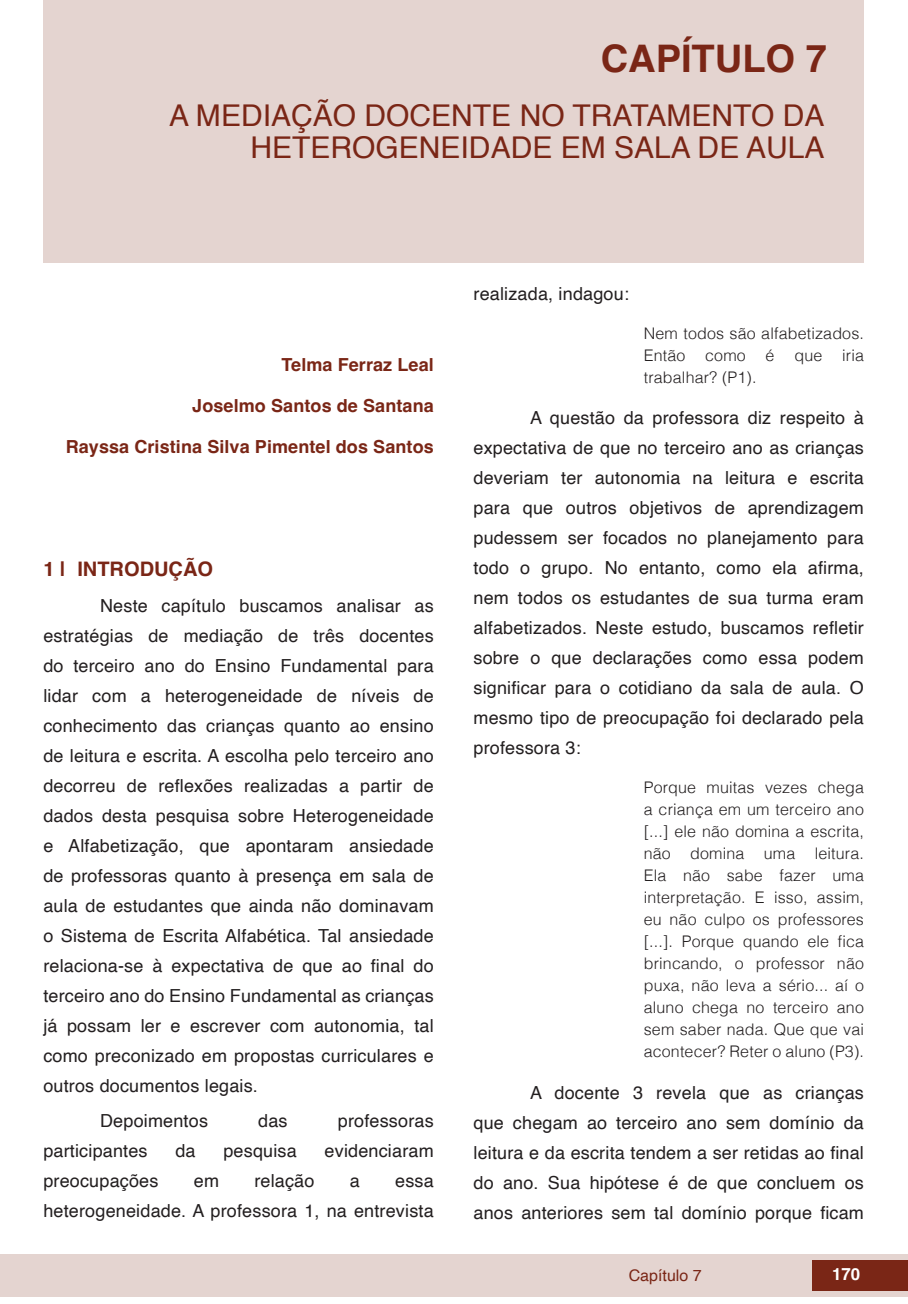
<style>
.page{position:relative;width:908px;height:1304px;background:#fff}
.page>*{position:absolute;margin:0;border:0;box-sizing:border-box;transform-origin:0 0}
.cap{font:700 38px "Helvetica";color:#7a2616}
.nome_artigos{font:30px/32px "Helvetica";color:#7a2616;text-align:right}
.t1{font:700 20px "Helvetica";color:#7a2616}
.txt{font:18px/30px "Helvetica";letter-spacing:.01em;color:#231f20;text-align:justify}
.nome_autores{font:700 18px "Helvetica";letter-spacing:.005em;color:#7a2616}
.t2{font:700 16.8px "Helvetica";color:#fff}
.citacoes{font:300 16px/22px "Helvetica";letter-spacing:.01em;color:#231f20;text-align:justify}
.t3{font:16px "Helvetica";color:#7a2616}
</style>
<div class="page">
<div style="left:0;top:1254px;width:906px;height:43px;background:#e4d4d0"></div>
<div style="left:812px;top:1261px;width:95px;height:30px;background:#7a2616"></div>
<div style="left:43px;top:0;width:820px;height:263px;background:#e4d4d0"></div>
<p class="cap" style="left:600px;top:35px;width:227px">CAPÍTULO 7</p>
<p class="nome_artigos" style="left:169px;top:101px;width:656px">A MEDIAÇÃO DOCENTE NO TRATAMENTO DA<br>HETEROGENEIDADE EM SALA DE AULA</p>
<p class="nome_autores" style="left:281px;top:354px;width:154px">Telma Ferraz Leal</p>
<p class="nome_autores" style="left:192px;top:395px;width:243px">Joselmo Santos de Santana</p>
<p class="nome_autores" style="left:66px;top:436px;width:369px">Rayssa Cristina Silva Pimentel dos Santos</p>
<p class="t1" style="left:43px;top:557px;width:171px">1 | INTRODUÇÃO</p>
<p class="txt" style="left:43px;top:591px;width:392px;text-indent:57px">Neste capítulo buscamos analisar as estratégias de mediação de três docentes do terceiro ano do Ensino Fundamental para lidar com a heterogeneidade de níveis de conhecimento das crianças quanto ao ensino de leitura e escrita. A escolha pelo terceiro ano decorreu de reflexões realizadas a partir de dados desta pesquisa sobre Heterogeneidade e Alfabetização, que apontaram ansiedade de professoras quanto à presença em sala de aula de estudantes que ainda não dominavam o Sistema de Escrita Alfabética. Tal ansiedade relaciona-se à expectativa de que ao final do terceiro ano do Ensino Fundamental as crianças já possam ler e escrever com autonomia, tal como preconizado em propostas curriculares e outros documentos legais.</p>
<p class="txt" style="left:100px;top:1107px;width:109px">Depoimentos</p>
<p class="txt" style="left:258px;top:1107px;width:31px">das</p>
<p class="txt" style="left:338px;top:1107px;width:97px">professoras</p>
<p class="txt" style="left:43px;top:1137px;width:106px">participantes</p>
<p class="txt" style="left:175px;top:1137px;width:22px">da</p>
<p class="txt" style="left:223px;top:1137px;width:75px">pesquisa</p>
<p class="txt" style="left:324px;top:1137px;width:111px">evidenciaram</p>
<p class="txt" style="left:43px;top:1167px;width:117px">preocupações</p>
<p class="txt" style="left:194px;top:1167px;width:27px">em</p>
<p class="txt" style="left:254px;top:1167px;width:62px">relação</p>
<p class="txt" style="left:349px;top:1167px;width:12px">a</p>
<p class="txt" style="left:43px;top:1167px;width:392px;text-align:right">essa<br>heterogeneidade. A professora 1, na entrevista</p>
<p class="txt" style="left:473px;top:279px;width:157px">realizada, indagou:</p>
<p class="citacoes" style="left:643px;top:321px;width:222px">Nem todos são alfabetizados.<br>Então como é que iria trabalhar? (P1).</p>
<p class="txt" style="left:473px;top:404px;width:392px;text-indent:57px">A questão da professora diz respeito à expectativa de que no terceiro ano as crianças deveriam ter autonomia na leitura e escrita para que outros objetivos de aprendizagem pudessem ser focados no planejamento para todo o grupo. No entanto, como ela afirma, nem todos os estudantes de sua turma eram alfabetizados. Neste estudo, buscamos refletir sobre o que declarações como essa podem significar para o cotidiano da sala de aula. O mesmo tipo de preocupação foi declarado pela professora 3:</p>
<p class="citacoes" style="left:643px;top:776px;width:222px">Porque muitas vezes chega a criança em um terceiro ano [...] ele não domina a escrita, não domina uma leitura.<br>Ela não sabe fazer uma interpretação. E isso, assim, eu não culpo os professores [...]. Porque quando ele fica brincando, o professor não puxa, não leva a sério... aí o aluno chega no terceiro ano sem saber nada. Que que vai acontecer? Reter o aluno (P3).</p>
<p class="txt" style="left:473px;top:1078px;width:392px;text-indent:57px">A docente 3 revela que as crianças que chegam ao terceiro ano sem domínio da leitura e da escrita tendem a ser retidas ao final do ano. Sua hipótese é de que concluem os anos anteriores sem tal domínio porque ficam</p>
<p class="t3" style="left:628px;top:1263px;width:74px">Capítulo 7</p>
<p class="t2" style="left:831px;top:1264px;width:30px">170</p>
</div>
